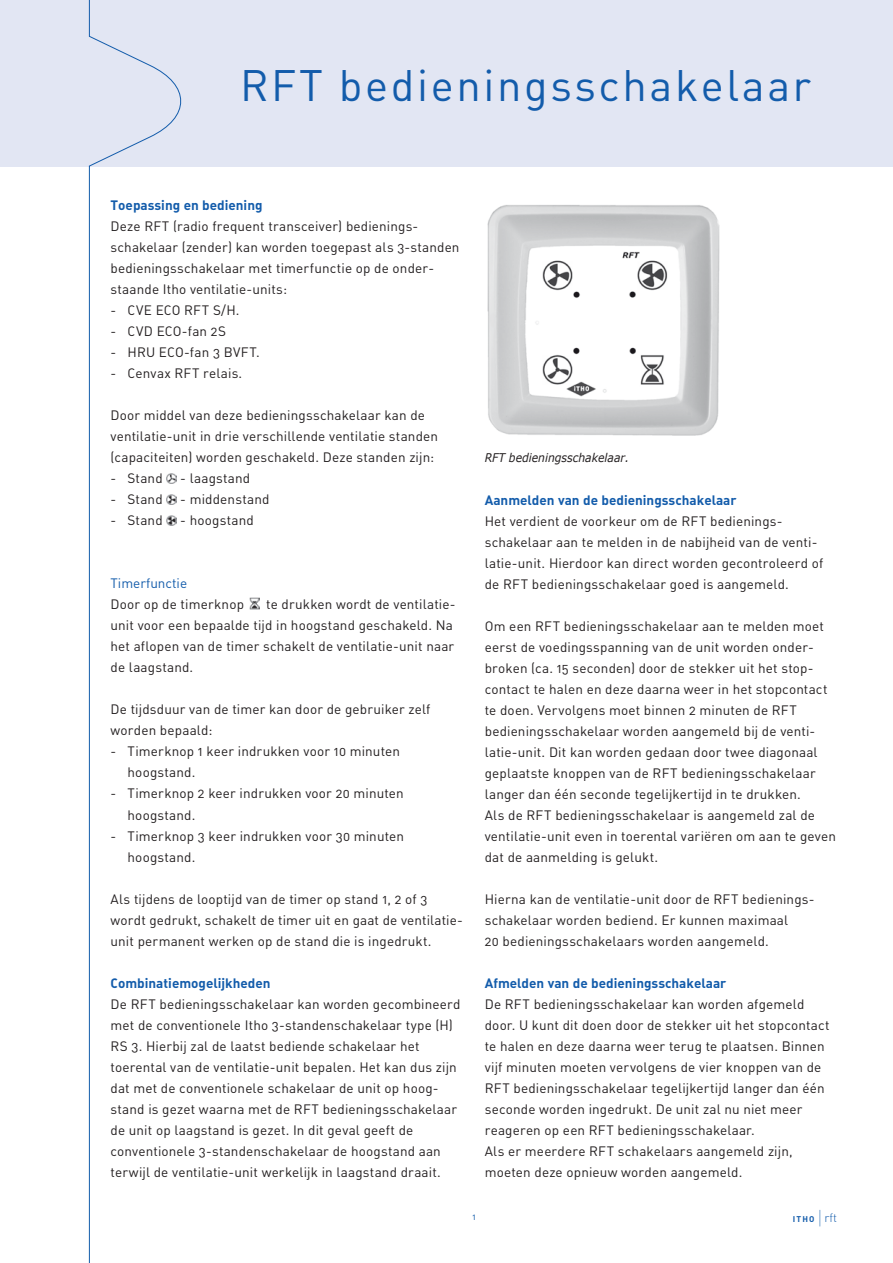
<style>
.page{position:relative;width:893px;height:1263px;background:#fff}
.page>*{position:absolute;margin:0;border:0;box-sizing:border-box;transform-origin:0 0}
.t1{font:43.5px "DIN Regular Alternate";letter-spacing:.06em;color:#135cab}
.t2{font:19.2px "DIN Light Alternate";color:#135cab;scale:.5 1}
.t3{font:13.5px/21px "DIN Regular Alternate";letter-spacing:.01em;color:#231f20}
.t4{font:13.5px "DIN Bold Alternate";color:#135cab}
.t5{font:13.5px "DIN Regular Alternate";color:#135cab}
.t6{font:italic 12px "Verdana";color:#231f20;scale:.9 1}
.t7{font:12px "DIN Light Alternate";color:#135cab}
.t8{font:9px "DIN Regular Alternate";color:#135cab}
.t9{font:8.25px "DIN Bold Alternate";color:#135cab}
</style>
<div class="page">
<img style="left:487px;top:205px;width:233px;height:231px">
<div style="left:0;top:0;width:893px;height:166px;background:#e2e6f3"></div>
<svg style="left:0;top:0;width:181px;height:1263px"></svg>
<svg style="left:167px;top:473px;width:10px;height:10px"></svg>
<svg style="left:167px;top:494px;width:10px;height:11px"></svg>
<svg style="left:167px;top:515px;width:10px;height:11px"></svg>
<svg style="left:249px;top:597px;width:11px;height:13px"></svg>
<h1 class="t1" style="left:240px;top:58px;width:573px">RFT bedieningsschakelaar</h1>
<p class="t4" style="left:111px;top:197px;width:154px">Toepassing en bediening</p>
<p class="t3" style="left:111px;top:216px;width:350px">Deze RFT (radio frequent transceiver) bedienings&shy;schakelaar (zender) kan worden toegepast als 3-standen bedieningsschakelaar met timerfunctie op de onder&shy;staande Itho ventilatie-units:</p>
<p class="t3" style="left:111px;top:300px;width:131px">- CVE ECO RFT S/H.</p>
<p class="t3" style="left:111px;top:321px;width:117px">- CVD ECO-fan 2S</p>
<p class="t3" style="left:111px;top:342px;width:151px">- HRU ECO-fan 3 BVFT.</p>
<p class="t3" style="left:111px;top:363px;width:133px">- Cenvax RFT relais.</p>
<p class="t3" style="left:111px;top:405px;width:329px">Door middel van deze bedieningsschakelaar kan de ventilatie-unit in drie verschillende ventilatie standen (capaciteiten) worden geschakeld. Deze standen zijn:</p>
<p class="t3" style="left:111px;top:468px;width:54px">- Stand</p>
<p class="t3" style="left:180px;top:468px;width:71px">- laagstand</p>
<p class="t3" style="left:111px;top:489px;width:54px">- Stand</p>
<p class="t3" style="left:180px;top:489px;width:91px">- middenstand</p>
<p class="t3" style="left:111px;top:510px;width:54px">- Stand</p>
<p class="t3" style="left:180px;top:510px;width:75px">- hoogstand</p>
<p class="t5" style="left:111px;top:575px;width:78px">Timerfunctie</p>
<p class="t3" style="left:111px;top:594px;width:135px">Door op de timerknop</p>
<p class="t3" style="left:111px;top:594px;width:347px;text-indent:156px">te drukken wordt de ventilatie&shy;unit voor een bepaalde tijd in hoogstand geschakeld. Na het aflopen van de timer schakelt de ventilatie-unit naar de laagstand.</p>
<p class="t3" style="left:111px;top:699px;width:321px">De tijdsduur van de timer kan door de gebruiker zelf worden bepaald:</p>
<p class="t3" style="left:128px;top:741px;width:274px;text-indent:-17px">- Timerknop 1 keer indrukken voor 10 minuten hoogstand.</p>
<p class="t3" style="left:128px;top:783px;width:278px;text-indent:-17px">- Timerknop 2 keer indrukken voor 20 minuten hoogstand.</p>
<p class="t3" style="left:128px;top:825px;width:278px;text-indent:-17px">- Timerknop 3 keer indrukken voor 30 minuten hoogstand.</p>
<p class="t3" style="left:111px;top:888px;width:354px">Als tijdens de looptijd van de timer op stand 1, 2 of 3 wordt gedrukt, schakelt de timer uit en gaat de ventilatie - unit permanent werken op de stand die is ingedrukt.</p>
<p class="t4" style="left:111px;top:974px;width:162px">Combinatiemogelijkheden</p>
<p class="t3" style="left:111px;top:993px;width:351px">De RFT bedieningsschakelaar kan worden gecombineerd met de conventionele Itho 3-standenschakelaar type (H)<br>RS 3. Hierbij zal de laatst bediende schakelaar het toerental van de ventilatie-unit bepalen. Het kan dus zijn dat met de conventionele schakelaar de unit op hoog&shy;stand is gezet waarna met de RFT bedienings schakelaar de unit op laagstand is gezet. In dit geval geeft de conventionele 3-standenschakelaar de hoogstand aan terwijl de ventilatie-unit werkelijk in laagstand draait.</p>
<p class="t6" style="left:485px;top:450px;width:162px">RFT bedieningsschakelaar.</p>
<p class="t4" style="left:485px;top:491px;width:253px">Aanmelden van de bedieningsschakelaar</p>
<p class="t3" style="left:485px;top:510px;width:340px">Het verdient de voorkeur om de RFT bedienings&shy;schakelaar aan te melden in de nabijheid van de venti&shy;latie-unit. Hierdoor kan direct worden gecontroleerd of de RFT bedieningsschakelaar goed is aangemeld.</p>
<p class="t3" style="left:485px;top:615px;width:353px">Om een RFT bedieningsschakelaar aan te melden moet eerst de voedingsspanning van de unit worden onder&shy;broken (ca. 15 seconden) door de stekker uit het stop&shy;contact te halen en deze daarna weer in het stopcontact te doen. Vervolgens moet binnen 2 minuten de RFT bedieningsschakelaar worden aangemeld bij de venti&shy;latie-unit. Dit kan worden gedaan door twee diagonaal geplaatste knoppen van de RFT bedieningsschakelaar langer dan één seconde tegelijkertijd in te drukken.<br>Als de RFT bedieningsschakelaar is aangemeld zal de ventilatie-unit even in toerental variëren om aan te geven dat de aanmelding is gelukt.</p>
<p class="t3" style="left:485px;top:888px;width:331px">Hierna kan de ventilatie-unit door de RFT bedienings&shy;schakelaar worden bediend. Er kunnen maximaal<br>20 bedieningsschakelaars worden aangemeld.</p>
<p class="t4" style="left:485px;top:974px;width:243px">Afmelden van de bedieningsschakelaar</p>
<p class="t3" style="left:485px;top:993px;width:346px">De RFT bedieningsschakelaar kan worden afgemeld door. U kunt dit doen door de stekker uit het stopcontact te halen en deze daarna weer terug te plaatsen. Binnen vijf minuten moeten vervolgens de vier knoppen van de RFT bedieningsschakelaar tegelijkertijd langer dan één seconde worden ingedrukt. De unit zal nu niet meer reageren op een RFT bedieningsschakelaar.<br>Als er meerdere RFT schakelaars aangemeld zijn, moeten deze opnieuw worden aangemeld.</p>
<p class="t9" style="left:793px;top:1213px;width:23px">ITho</p>
<h2 class="t2" style="left:818px;top:1206px;width:8px">|</h2>
<p class="t8" style="left:472px;top:1211px;width:5px">1</p>
<p class="t7" style="left:825px;top:1210px;width:14px">rft</p>
</div>
